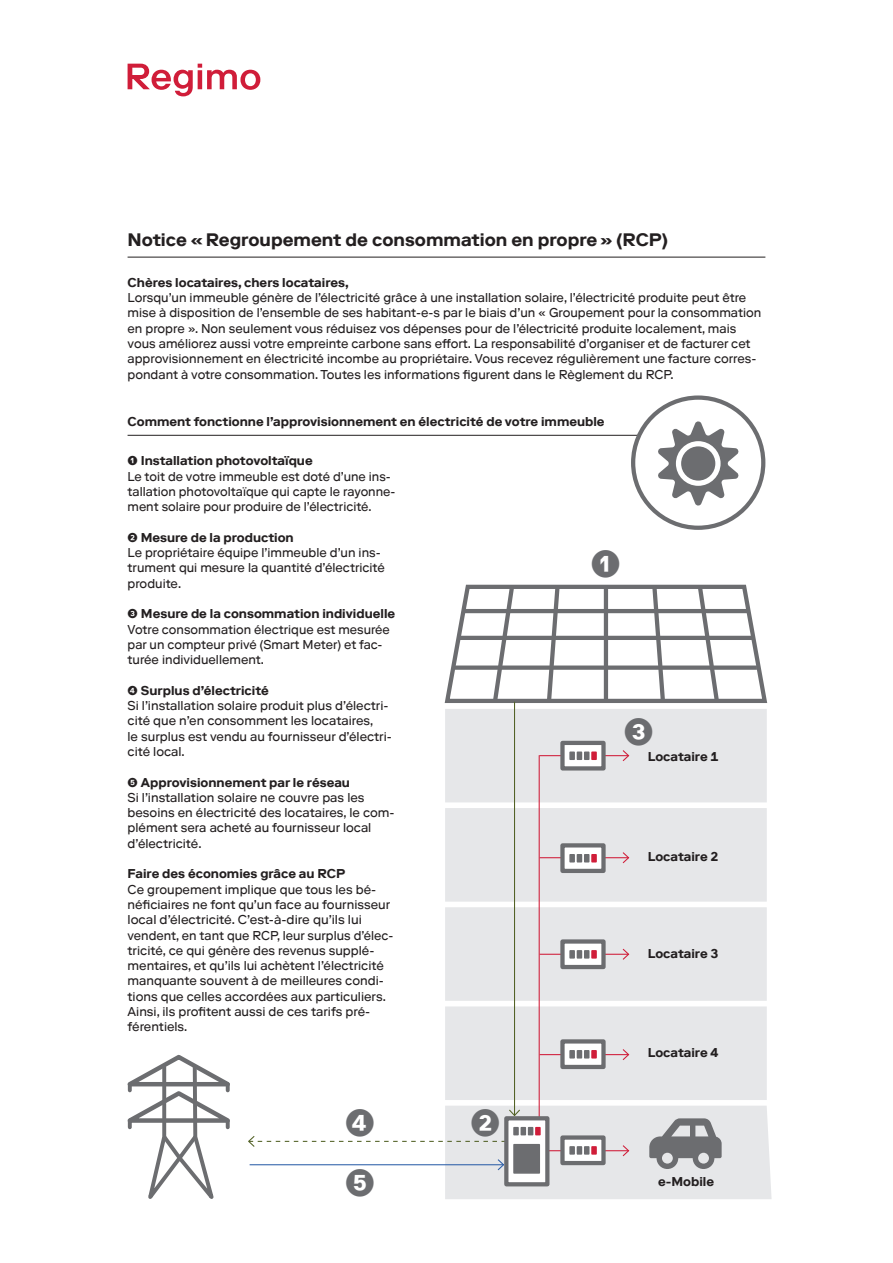
<style>
.page{position:relative;width:893px;height:1263px;background:#fff}
.page>*{position:absolute;margin:0;border:0;box-sizing:border-box;transform-origin:0 0}
.t1{font:700 37.5px/60px "Riforma Office TT";color:#6c6d70}
.t2{font:700 18px "Riforma Office TT";color:#231f20}
.t3{font:12.75px/15.3px "Riforma Office TT";color:#231f20}
.t4{font:700 12.75px "Riforma Office TT";color:#231f20}
</style>
<div class="page">
<hr style="left:128px;top:435px;width:582px;height:1px;background:#231f20">
<hr style="left:128px;top:257px;width:637px;height:1px;background:#231f20">
<div style="left:633px;top:398px;width:130px;height:130px;background:#fff;border-radius:50%"></div>
<div style="left:631px;top:395px;width:134px;height:135px;border:4px solid #6c6d70;border-radius:50%"></div>
<div style="left:445px;top:1006px;width:322px;height:94px;background:#e6e7e9;border:4px solid #e6e7e9"></div>
<div style="left:445px;top:907px;width:322px;height:94px;background:#e6e7e9"></div>
<div style="left:445px;top:808px;width:322px;height:94px;background:#e6e7e9"></div>
<div style="left:445px;top:709px;width:322px;height:93px;background:#e6e7e9"></div>
<svg style="left:444px;top:584px;width:324px;height:122px"></svg>
<hr style="left:604px;top:587px;width:4px;height:115px;background:#6c6d70">
<hr style="left:463px;top:609px;width:285px;height:4px;background:#6c6d70">
<hr style="left:459px;top:636px;width:294px;height:4px;background:#6c6d70">
<div style="left:455px;top:665px;width:302px;height:5px;background:#6c6d70"></div>
<hr style="left:514px;top:702px;width:1px;height:413px;background:#536227">
<hr style="left:539px;top:755px;width:1px;height:410px;background:#d01d39">
<hr style="left:540px;top:857px;width:89px;height:1px;background:#d01d39">
<svg style="left:621px;top:852px;width:9px;height:12px"></svg>
<hr style="left:539px;top:755px;width:90px;height:1px;background:#d01d39">
<svg style="left:621px;top:750px;width:9px;height:11px"></svg>
<hr style="left:540px;top:954px;width:89px;height:1px;background:#d01d39">
<svg style="left:621px;top:948px;width:9px;height:12px"></svg>
<svg style="left:658px;top:421px;width:81px;height:85px"></svg>
<div style="left:560px;top:741px;width:46px;height:29px;background:#fff;border:4px solid #6c6d70"></div>
<svg style="left:569px;top:751px;width:6px;height:9px"></svg>
<div style="left:577px;top:751px;width:5px;height:9px;background:#6c6d70;border:2px solid #6c6d70"></div>
<div style="left:584px;top:751px;width:5px;height:9px;background:#6c6d70;border:2px solid #6c6d70"></div>
<svg style="left:591px;top:751px;width:6px;height:9px"></svg>
<div style="left:560px;top:843px;width:46px;height:30px;background:#fff;border:4px solid #6c6d70"></div>
<svg style="left:569px;top:854px;width:6px;height:8px"></svg>
<div style="left:577px;top:854px;width:5px;height:8px;background:#6c6d70"></div>
<div style="left:584px;top:854px;width:5px;height:8px;background:#6c6d70"></div>
<svg style="left:591px;top:854px;width:6px;height:8px"></svg>
<div style="left:560px;top:939px;width:46px;height:30px;background:#fff;border:4px solid #6c6d70"></div>
<svg style="left:569px;top:950px;width:6px;height:8px"></svg>
<div style="left:577px;top:950px;width:5px;height:8px;background:#6c6d70;border:2px solid #6c6d70"></div>
<div style="left:584px;top:950px;width:5px;height:8px;background:#6c6d70;border:2px solid #6c6d70"></div>
<svg style="left:591px;top:950px;width:6px;height:8px"></svg>
<div style="left:560px;top:1039px;width:46px;height:30px;background:#fff;border:4px solid #6c6d70"></div>
<svg style="left:127px;top:1048px;width:645px;height:151px"></svg>
<div style="left:630px;top:724px;width:20px;height:19px;background:#fff;border-radius:50%"></div>
<div style="left:475px;top:1113px;width:20px;height:19px;background:#fff;border-radius:50%"></div>
<svg style="left:128px;top:64px;width:132px;height:32px"></svg>
<h2 class="t2" style="left:128px;top:230px;width:542px">Notice « Regroupement de consommation en propre » (RCP)</h2>
<p class="t4" style="left:128px;top:275px;width:223px">Chères locataires, chers locataires,</p>
<p class="t3" style="left:128px;top:290px;width:635px">Lorsqu’un immeuble génère de l’électricité grâce à une installation solaire, l’électricité produite peut être mise à disposition de l’ensemble de ses habitant-e-s par le biais d’un « Groupement pour la consommation en propre ». Non seulement vous réduisez vos dépenses pour de l’électricité produite localement, mais vous améliorez aussi votre empreinte carbone sans effort. La responsabilité d’organiser et de facturer cet approvisionnement en électricité incombe au propriétaire. Vous recevez régulièrement une facture corres&shy;pondant à votre consommation. Toutes les informations figurent dans le Règlement du RCP.</p>
<p class="t4" style="left:128px;top:415px;width:479px">Comment fonctionne l’approvisionnement en électricité de votre immeuble</p>
<p class="t4" style="left:128px;top:453px;width:187px">➊ Installation photovoltaïque</p>
<p class="t3" style="left:128px;top:469px;width:269px">Le toit de votre immeuble est doté d’une ins&shy;tallation photovoltaïque qui capte le rayonne&shy;ment solaire pour produire de l’électricité.</p>
<p class="t4" style="left:128px;top:530px;width:168px">➋ Mesure de la production</p>
<p class="t3" style="left:128px;top:545px;width:259px">Le propriétaire équipe l’immeuble d’un ins&shy;trument qui mesure la quantité d’électricité produite.</p>
<p class="t4" style="left:128px;top:606px;width:269px">➌ Mesure de la consommation individuelle</p>
<p class="t3" style="left:128px;top:622px;width:264px">Votre consommation électrique est mesurée par un compteur privé (Smart Meter) et fac&shy;turée individuellement.</p>
<p class="t4" style="left:128px;top:683px;width:143px">➍ Surplus d’électricité</p>
<p class="t3" style="left:128px;top:698px;width:266px">Si l’installation solaire produit plus d’électri&shy;cité que n’en consomment les locataires,<br>le surplus est vendu au fournisseur d’électri&shy;cité local.</p>
<p class="t4" style="left:128px;top:775px;width:224px">➎ Approvisionnement par le réseau</p>
<p class="t3" style="left:128px;top:790px;width:269px">Si l’installation solaire ne couvre pas les besoins en électricité des locataires, le com&shy;plément sera acheté au fournisseur local d’électricité.</p>
<p class="t4" style="left:128px;top:866px;width:219px">Faire des économies grâce au RCP</p>
<p class="t3" style="left:128px;top:882px;width:267px">Ce groupement implique que tous les bé&shy;néficiaires ne font qu’un face au fournisseur local d’électricité. C’est-à-dire qu’ils lui vendent, en tant que RCP, leur surplus d’élec&shy;tricité, ce qui génère des revenus supplé&shy;mentaires, et qu’ils lui achètent l’électricité manquante souvent à de meilleures condi&shy;tions que celles accordées aux particuliers.<br>Ainsi, ils profitent aussi de ces tarifs pré&shy;férentiels.</p>
<h1 class="t1" style="left:345px;top:1094px;width:32px">➍<br>➎</h1>
<h1 class="t1" style="left:470px;top:1093px;width:32px">➋</h1>
<h1 class="t1" style="left:591px;top:535px;width:32px">➊</h1>
<h1 class="t1" style="left:623px;top:703px;width:32px">➌</h1>
<p class="t4" style="left:648px;top:749px;width:72px">Locataire 1</p>
<p class="t4" style="left:648px;top:849px;width:72px">Locataire 2</p>
<p class="t4" style="left:648px;top:946px;width:72px">Locataire 3</p>
<p class="t4" style="left:648px;top:1045px;width:72px">Locataire 4</p>
<p class="t4" style="left:658px;top:1174px;width:57px">e-Mobile</p>
</div>
